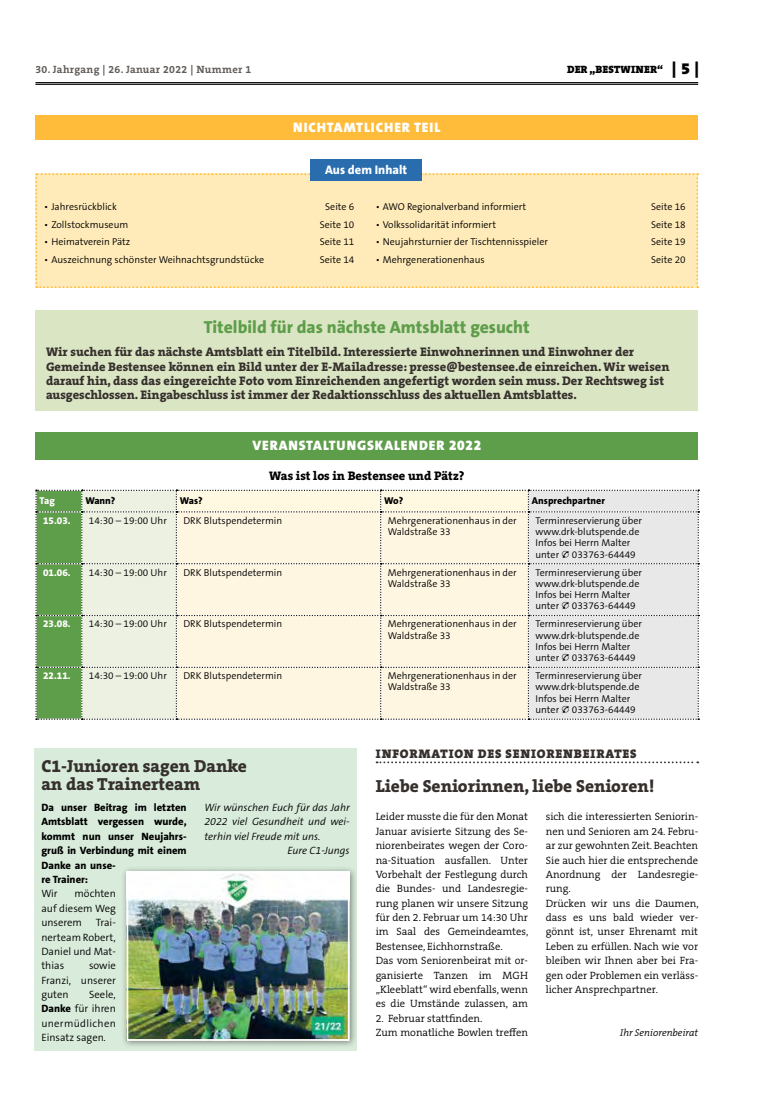
<style>
.page{position:relative;width:762px;height:1117px;background:#fff}
.page>*{position:absolute;margin:0;border:0;box-sizing:border-box;transform-origin:0 0}
.t1{font:800 17.5px/17.5px "The Serif B W8";color:#36302d}
.t2{font:800 17.5px "The Sans B W8";color:#5e9d49}
.t3{font:900 13.75px "The Sans B W9";letter-spacing:.065em;color:#fff}
.t4{font:800 12.5px/14.4px "The Serif B W8";color:#36302d}
.t5{font:900 12.5px "The Serif B W9";letter-spacing:.065em;color:#36302d}
.t6{font:800 12.5px "The Serif B W8";color:#000}
.t7{font:800 12.5px "The Sans B W8";color:#fff}
.t8{font:300 10.62px/14.4px "The Serif B W4";color:#000}
.t9{font:300 10.62px/14.4px "The Sans B W4";color:#000;text-align:justify}
.t10{font:800 10.62px/14.4px "The Sans B W8";color:#000}
.t11{font:italic 300 10.62px "The Sans B W4";color:#000}
.t12{font:700 10.62px "The Serif B W7";letter-spacing:.03em;color:#615c58}
.t13{font:900 10.62px "The Serif B W9";letter-spacing:.015em;color:#000}
.t14{font:300 10px/11.2px "The Sans B W4";color:#000}
.t15{font:800 10px "The Sans B W8";color:#fff}
.t16{font:800 10px "The Sans B W8";color:#000}
.t17{font:italic 300 10px "The Serif B W4";color:#000}
.s1{font-size:16.25px}
.s2{font-family:"The Sans B W8";font-weight:800}
</style>
<div class="page">
<hr style="left:35px;top:82px;width:663px;height:1px;background:#000">
<hr style="left:35px;top:84px;width:663px;height:1px;background:#000">
<div style="left:35px;top:309px;width:663px;height:101px;background:#dae5c4"></div>
<div style="left:35px;top:432px;width:663px;height:27px;background:#5e9d49"></div>
<div style="left:35px;top:115px;width:663px;height:25px;background:#ffbc3a"></div>
<div style="left:35px;top:173px;width:663px;height:115px;background:#ffebb9"></div>
<div style="left:310px;top:158px;width:112px;height:22px;background:#296daf"></div>
<svg style="left:377px;top:761px;width:321px;height:2px"></svg>
<div style="left:34px;top:748px;width:323px;height:302px;background:#d9ecdb"></div>
<div style="left:121px;top:865px;width:237px;height:183px;background:#000;opacity:.45"></div>
<img style="left:129px;top:874px;width:218px;height:163px">
<div style="left:126px;top:871px;width:224px;height:169px;border:2px solid #fff"></div>
<svg style="left:35px;top:489px;width:664px;height:230px;background:#e9e9d7"></svg>
<p class="t12" style="left:35px;top:62px;width:217px">30. Jahrgang | 26. Januar 2022 | Nummer 1</p>
<p class="t13" style="left:567px;top:63px;width:134px">DER „BESTWINER“ <span class="s1">| 5 |</span></p>
<h2 class="t3" style="left:293px;top:118px;width:149px">NICHTAMTLICHER TEIL</h2>
<p class="t7" style="left:325px;top:162px;width:84px">Aus dem Inhalt</p>
<p class="t14" style="left:44px;top:201px;width:74px">• Jahresrückblick</p>
<p class="t14" style="left:325px;top:201px;width:31px">Seite 6</p>
<p class="t14" style="left:44px;top:219px;width:85px">• Zollstockmuseum</p>
<p class="t14" style="left:320px;top:219px;width:36px">Seite 10</p>
<p class="t14" style="left:44px;top:236px;width:88px">• Heimatverein Pätz</p>
<p class="t14" style="left:320px;top:236px;width:36px">Seite 11</p>
<p class="t14" style="left:44px;top:254px;width:221px">• Auszeichnung schönster Weihnachtsgrundstücke</p>
<p class="t14" style="left:320px;top:254px;width:36px">Seite 14</p>
<p class="t14" style="left:376px;top:201px;width:152px">• AWO Regionalverband informiert</p>
<p class="t14" style="left:651px;top:201px;width:36px">Seite 16</p>
<p class="t14" style="left:376px;top:219px;width:122px">• Volkssolidarität informiert</p>
<p class="t14" style="left:651px;top:219px;width:36px">Seite 18</p>
<p class="t14" style="left:376px;top:236px;width:174px">• Neujahrsturnier der Tischtennisspieler</p>
<p class="t14" style="left:651px;top:236px;width:36px">Seite 19</p>
<p class="t14" style="left:376px;top:254px;width:111px">• Mehrgenerationenhaus</p>
<p class="t14" style="left:651px;top:254px;width:36px">Seite 20</p>
<h1 class="t2" style="left:204px;top:316px;width:327px">Titelbild für das nächste Amtsblatt gesucht</h1>
<p class="t4" style="left:46px;top:344px;width:625px">Wir suchen für das nächste Amtsblatt ein Titelbild. Interessierte Einwohnerinnen und Einwohner der Gemeinde Bestensee können ein Bild unter der E-Mailadresse: presse@bestensee.de einreichen. Wir weisen darauf hin, dass das eingereichte Foto vom Einreichenden angefertigt worden sein muss. Der Rechtsweg ist ausgeschlossen. Eingabeschluss ist immer der Redaktionsschluss des aktuellen Amtsblattes.</p>
<h2 class="t3" style="left:252px;top:436px;width:230px">VERANSTALTUNGSKALENDER 2022</h2>
<p class="t6" style="left:269px;top:467px;width:197px">Was ist los in Bestensee und Pätz?</p>
<p class="t15" style="left:40px;top:494px;width:17px">Tag</p>
<p class="t16" style="left:85px;top:494px;width:32px">Wann?</p>
<p class="t16" style="left:180px;top:494px;width:24px">Was?</p>
<p class="t16" style="left:384px;top:494px;width:21px">Wo?</p>
<p class="t16" style="left:532px;top:494px;width:75px">Ansprechpartner</p>
<p class="t15" style="left:43px;top:514px;width:29px">15.03.</p>
<p class="t14" style="left:89px;top:514px;width:79px">14:30 – 19:00 Uhr</p>
<p class="t14" style="left:183px;top:514px;width:100px">DRK Blutspendetermin</p>
<p class="t14" style="left:388px;top:514px;width:130px">Mehrgenerationenhaus in der<br>Waldstraße 33</p>
<p class="t14" style="left:535px;top:514px;width:108px">Terminreservierung über www.drk-blutspende.de<br>Infos bei Herrn Malter unter</p>
<p class="t14" style="left:572px;top:548px;width:65px">033763-64449</p>
<p class="t15" style="left:43px;top:565px;width:29px">01.06.</p>
<p class="t14" style="left:89px;top:566px;width:79px">14:30 – 19:00 Uhr</p>
<p class="t14" style="left:183px;top:566px;width:100px">DRK Blutspendetermin</p>
<p class="t14" style="left:388px;top:566px;width:130px">Mehrgenerationenhaus in der<br>Waldstraße 33</p>
<p class="t14" style="left:535px;top:566px;width:108px">Terminreservierung über www.drk-blutspende.de<br>Infos bei Herrn Malter unter</p>
<p class="t14" style="left:572px;top:600px;width:65px">033763-64449</p>
<p class="t15" style="left:43px;top:617px;width:29px">23.08.</p>
<p class="t14" style="left:89px;top:618px;width:79px">14:30 – 19:00 Uhr</p>
<p class="t14" style="left:183px;top:618px;width:100px">DRK Blutspendetermin</p>
<p class="t14" style="left:388px;top:618px;width:130px">Mehrgenerationenhaus in der<br>Waldstraße 33</p>
<p class="t14" style="left:535px;top:618px;width:108px">Terminreservierung über www.drk-blutspende.de<br>Infos bei Herrn Malter unter</p>
<p class="t14" style="left:572px;top:652px;width:65px">033763-64449</p>
<p class="t15" style="left:43px;top:669px;width:29px">22.11.</p>
<p class="t14" style="left:89px;top:670px;width:79px">14:30 – 19:00 Uhr</p>
<p class="t14" style="left:183px;top:670px;width:100px">DRK Blutspendetermin</p>
<p class="t14" style="left:388px;top:670px;width:130px">Mehrgenerationenhaus in der<br>Waldstraße 33</p>
<p class="t14" style="left:535px;top:670px;width:108px">Terminreservierung über www.drk-blutspende.de<br>Infos bei Herrn Malter unter</p>
<p class="t14" style="left:572px;top:703px;width:65px">033763-64449</p>
<p class="t5" style="left:376px;top:745px;width:262px">INFORMATION DES SENIORENBEIRATES</p>
<h1 class="t1" style="left:376px;top:776px;width:280px">Liebe Seniorinnen, liebe Senioren!</h1>
<p class="t8" style="left:376px;top:809px;width:154px">Leider musste die für den Monat<br>Januar avisierte Sitzung des Se&shy;niorenbeirates wegen der Coro&shy;na-Situation ausfallen. Unter<br>Vorbehalt der Festlegung durch die Bundes- und Landesregie&shy;rung planen wir unsere Sitzung für den 2. Februar um 14:30 Uhr im Saal des Gemeindeamtes,<br>Bestensee, Eichhornstraße.<br>Das vom Seniorenbeirat mit or&shy;ganisierte Tanzen im MGH „Kleeblatt“ wird ebenfalls, wenn es die Umstände zulassen, am</p>
<p class="t8" style="left:376px;top:1010px;width:154px">2. Februar stattfinden.<br>Zum monatliche Bowlen treffen</p>
<h1 class="t1" style="left:41px;top:757px;width:207px">C1-Junioren sagen Danke an das Trainerteam</h1>
<p class="t10" style="left:41px;top:800px;width:147px">Da unser Beitrag im letzten<br>Amtsblatt vergessen wurde, kommt nun unser Neujahrs&shy;gruß in Verbindung mit einem<br>Danke an unse-<br>re Trainer:</p>
<p class="t9" style="left:41px;top:886px;width:18px">Wir</p>
<p class="t11" style="left:204px;top:800px;width:147px">Wir wünschen Euch für das Jahr</p>
<p class="t11" style="left:204px;top:815px;width:147px">2022 viel Gesundheit und wei-</p>
<p class="t11" style="left:204px;top:829px;width:118px">terhin viel Freude mit uns.</p>
<p class="t11" style="left:287px;top:844px;width:64px">Eure C1-Jungs</p>
<p class="t8" style="left:546px;top:809px;width:154px">sich die interessierten Seniorin&shy;nen und Senioren am 24. Febru&shy;ar zur gewohnten Zeit. Beachten<br>Sie auch hier die entsprechende<br>Anordnung der Landesregie&shy;rung.<br>Drücken wir uns die Daumen, dass es uns bald wieder ver&shy;gönnt ist, unser Ehrenamt mit<br>Leben zu erfüllen. Nach wie vor bleiben wir Ihnen aber bei Fra&shy;gen oder Problemen ein verläss&shy;licher Ansprechpartner.</p>
<p class="t17" style="left:620px;top:1026px;width:79px">Ihr Seniorenbeirat</p>
<p class="t9" style="left:41px;top:886px;width:76px;text-indent:33px">möchten auf diesem Weg unserem</p>
<p class="t9" style="left:41px;top:915px;width:76px;text-indent:54px">Trai&shy;nerteam Robert, Daniel und Mat&shy;thias</p>
<p class="t9" style="left:41px;top:958px;width:76px;text-indent:48px">sowie Franzi, unserer guten</p>
<p class="t9" style="left:41px;top:987px;width:76px;text-indent:48px">Seele, <span class="s2">Danke</span> für ihren unermüdlichen Einsatz sagen.</p>
</div>
